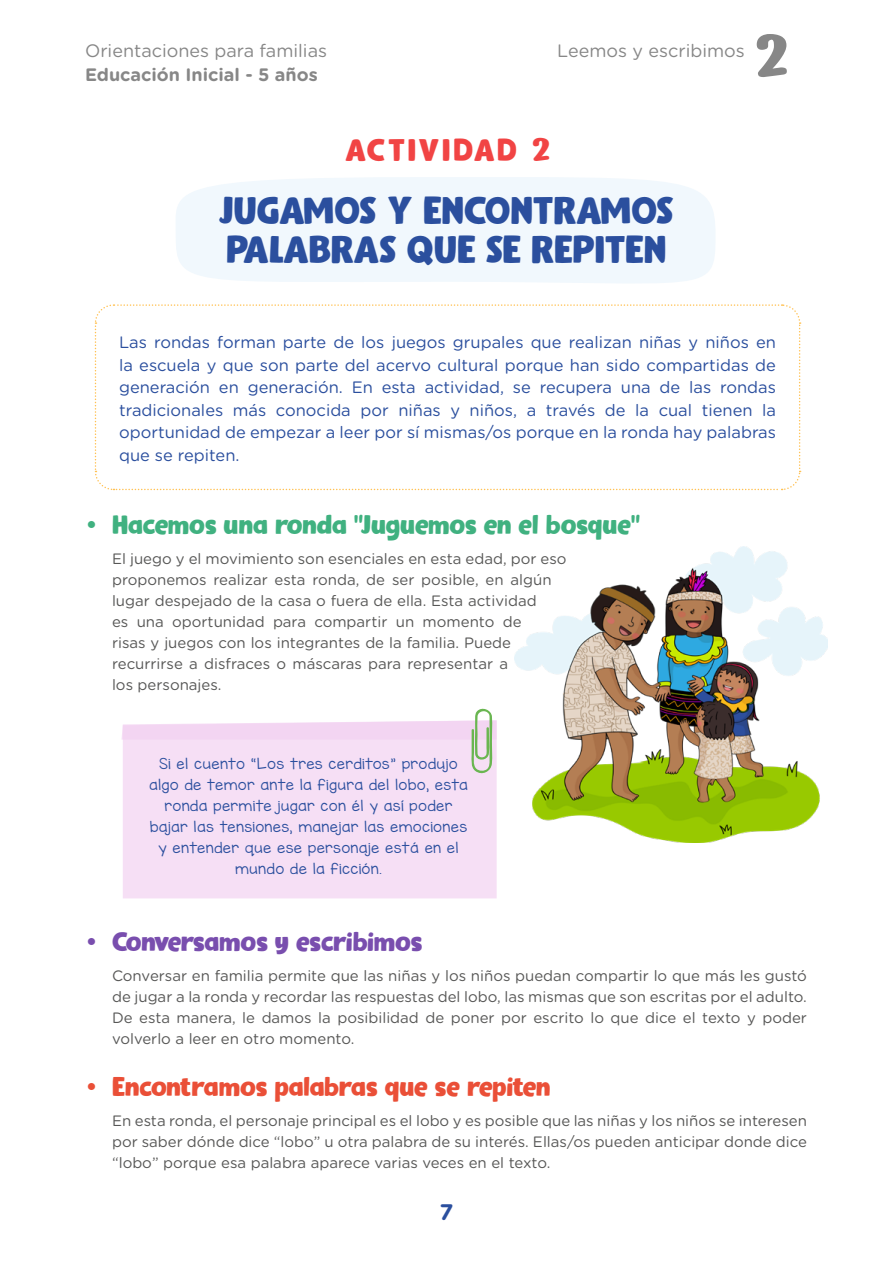
<style>
.page{position:relative;width:893px;height:1263px;background:#fff}
.page>*{position:absolute;margin:0;border:0;box-sizing:border-box;transform-origin:0 0}
.t1{font:73.5px "Nerko One";color:#878787}
.Título_Actividad_OK{font:39px/39px "Gumbo DEMO";color:#2b4f9e}
.Título_Actividad_OK-2{font:31.65px "Gumbo DEMO";letter-spacing:.09em;color:#f14444}
.Cuerpo_bullet{font:27px "Gumbo DEMO";color:#40b180}
.Cuerpo_bullet-2{font:27px "Gumbo DEMO";letter-spacing:-.01em;color:#ea4f37}
.Cuerpo_bullet-3{font:27px "Gumbo DEMO";letter-spacing:-.015em;color:#794eae}
.t2{font:700 22.5px "Gotham Rounded";color:#2b4f9e}
.t3{font:18px "Gotham Rounded";color:#878787}
.t4{font:700 18px "Gotham Rounded";color:#878787}
.Cuerpo_bullet-4{font:16.5px/22.5px "Gotham Rounded";color:#2b4f9e;text-align:justify}
.Cuerpo_bullet-5{font:15px/21px "Gotham Rounded";color:#575756;text-align:justify}
.Texto_Bullets_Azules{font:13.5px/21px "KG Miss Kindergarten";letter-spacing:.06em;color:#2b4f9e;text-align:center}
.s1{font-family:"Nerko One";font-size:39.6px}
.s2{font-family:"Gotham Rounded"}
</style>
<div class="page">
<svg style="left:94px;top:304px;width:707px;height:187px"></svg>
<img style="left:514px;top:547px;width:314px;height:296px">
<div style="left:123px;top:776px;width:374px;height:122px;background:#f6dff5"></div>
<svg style="left:122px;top:708px;width:375px;height:68px"></svg>
<div style="left:176px;top:177px;width:539px;height:106px;background:#f1f8fd"></div>
<p class="t3" style="left:85px;top:38px;width:244px">Orientaciones para familias</p>
<p class="t4" style="left:85px;top:61px;width:234px">Educación Inicial - 5 años</p>
<p class="t3" style="left:557px;top:38px;width:189px">Leemos y escribimos</p>
<h1 class="t1" style="left:755px;top:8px;width:35px">2</h1>
<p class="Título_Actividad_OK-2" style="left:345px;top:133px;width:206px">ACTIVIDAD <span class="s1">2</span></p>
<p class="Título_Actividad_OK" style="left:219px;top:192px;width:457px">JUGAMOS Y ENCONTRAMOS<br>PALABRAS QUE SE REPITEN</p>
<p class="Cuerpo_bullet-4" style="left:119px;top:330px;width:658px">Las rondas forman parte de los juegos grupales que realizan niñas y niños en la escuela y que son parte del acervo cultural porque han sido compartidas de generación en generación. En esta actividad, se recupera una de las rondas tradicionales más conocida por niñas y niños, a través de la cual tienen la oportunidad de empezar a leer por sí mismas/os porque en la ronda hay palabras que se repiten.</p>
<p class="Cuerpo_bullet" style="left:85px;top:510px;width:557px"><span class="s2">•</span> Hacemos una ronda "Juguemos en el bosque"</p>
<p class="Cuerpo_bullet-5" style="left:112px;top:548px;width:456px;text-align:left">El juego y el movimiento son esenciales en esta edad, por eso proponemos realizar esta ronda, de ser posible, en algún lugar despejado de la casa o fuera de ella. Esta actividad<br>es una oportunidad para compartir un momento de<br>risas y juegos con los integrantes de la familia. Puede recurrirse a disfraces o máscaras para representar a<br>los personajes.</p>
<p class="Texto_Bullets_Azules" style="left:149px;top:753px;width:320px">Si el cuento “Los tres cerditos” produjo algo de temor ante la figura del lobo, esta ronda permite jugar con él y así poder bajar las tensiones, manejar las emociones y entender que ese personaje está en el mundo de la ficción.</p>
<p class="Cuerpo_bullet-3" style="left:85px;top:927px;width:339px"><span class="s2">•</span> Conversamos y escribimos</p>
<p class="Cuerpo_bullet-5" style="left:112px;top:964px;width:696px">Conversar en familia permite que las niñas y los niños puedan compartir lo que más les gustó de jugar a la ronda y recordar las respuestas del lobo, las mismas que son escritas por el adulto.<br>De esta manera, le damos la posibilidad de poner por escrito lo que dice el texto y poder volverlo a leer en otro momento.</p>
<p class="Cuerpo_bullet-2" style="left:85px;top:1072px;width:467px"><span class="s2">•</span> Encontramos palabras que se repiten</p>
<p class="Cuerpo_bullet-5" style="left:112px;top:1109px;width:696px">En esta ronda, el personaje principal es el lobo y es posible que las niñas y los niños se interesen por saber dónde dice “lobo” u otra palabra de su interés. Ellas/os pueden anticipar donde dice “lobo” porque esa palabra aparece varias veces en el texto.</p>
<h3 class="t2" style="left:439px;top:1195px;width:15px">7</h3>
</div>
